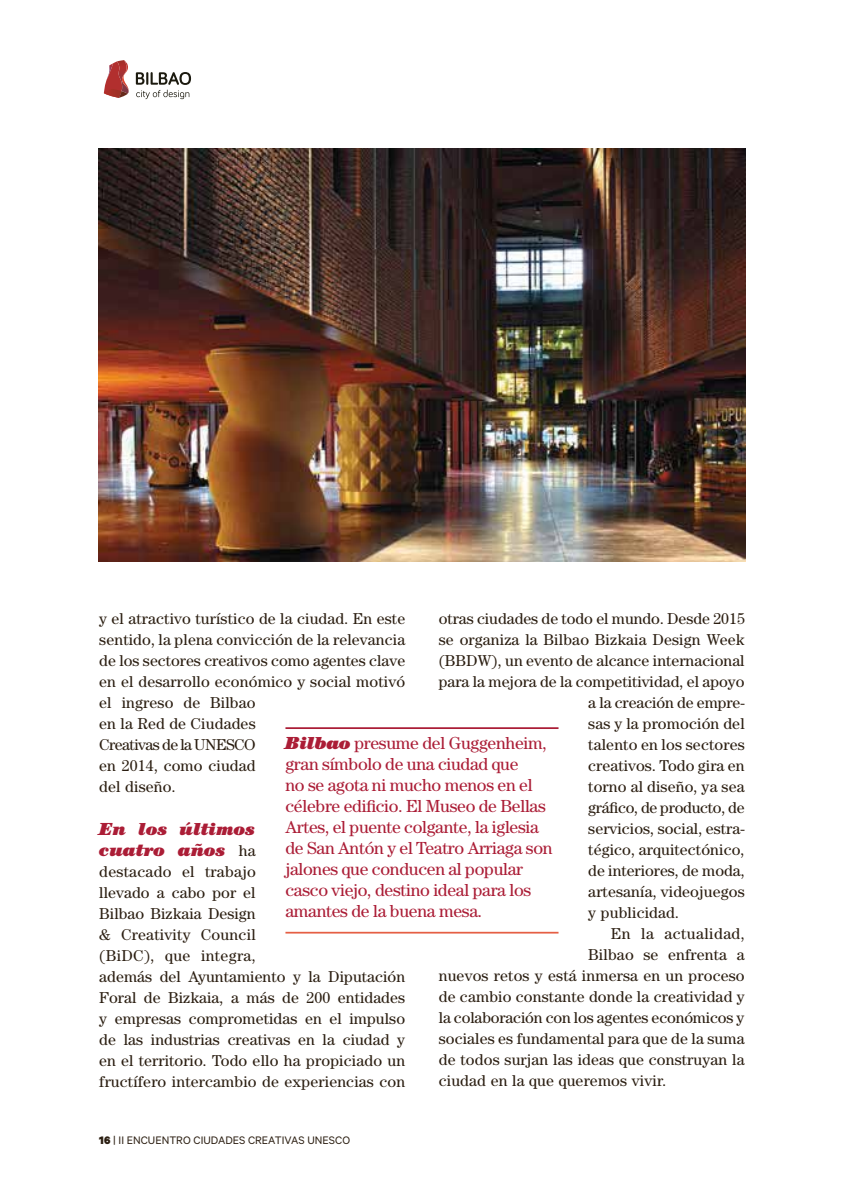
<style>
.page{position:relative;width:844px;height:1191px;background:#fff}
.page>*{position:absolute;margin:0;border:0;box-sizing:border-box;transform-origin:0 0}
.t1{font:17.5px/21px "Century Std";letter-spacing:-.015em;color:#ab1d36}
.t2{font:italic 900 17.5px/21px "Century Std";color:#ab1d36}
.t3{font:15.75px/21px "Century Std";letter-spacing:.01em;color:#2b1e11}
.t4{font:15.75px "Century Std";letter-spacing:-.01em;color:#2b1e11}
.t5{font:15.75px "Century Std";letter-spacing:-.015em;color:#2b1e11}
.t6{font:15.75px "Century Std";letter-spacing:.03em;color:#2b1e11}
.t7{font:12.25px "Calibre";color:#2b1e11}
.s1{font-weight:400;font-style:normal;font-size:15.75px;color:#2b1e11}
.s2{font-weight:900;font-style:italic}
.s3{font-weight:900}
</style>
<div class="page">
<img style="left:99px;top:149px;width:645px;height:412px">
<hr style="left:285px;top:727px;width:273px;height:2px;background:#ab1d36">
<hr style="left:285px;top:931px;width:273px;height:2px;background:#e55f44">
<svg style="left:104px;top:60px;width:25px;height:38px"></svg>
<svg style="left:136px;top:72px;width:55px;height:27px"></svg>
<p class="t3" style="left:99px;top:610px;width:307px">y el atractivo turístico de la ciudad. En este sentido, la plena convicción de la relevancia de los sectores creativos como agentes clave en el desarrollo económico y social motivó el ingreso de Bilbao<br>en la Red de Ciudades<br>Creativas de la UNESCO<br>en 2014, como ciudad<br>del diseño.</p>
<p class="t2" style="left:99px;top:820px;width:158px">En los últimos cuatro años <span class="s1">ha</span></p>
<p class="t3" style="left:99px;top:862px;width:307px">destacado el trabajo<br>llevado a cabo por el<br>Bilbao Bizkaia Design<br>&amp; Creativity Council<br>(BiDC), que integra,<br>además del Ayuntamiento y la Diputación<br>Foral de Bizkaia, a más de 200 entidades y empresas comprometidas en el impulso de las industrias creativas en la ciudad y en el territorio. Todo ello ha propiciado un fructífero intercambio de experiencias con</p>
<p class="t3" style="left:438px;top:610px;width:307px">otras ciudades de todo el mundo. Desde 2015</p>
<p class="t3" style="left:438px;top:631px;width:307px">se organiza la Bilbao Bizkaia Design Week</p>
<p class="t3" style="left:438px;top:652px;width:307px">(BBDW), un evento de alcance internacional</p>
<p class="t3" style="left:438px;top:673px;width:307px">para la mejora de la competitividad, el apoyo</p>
<p class="t3" style="left:588px;top:694px;width:158px">a la creación de empre-</p>
<p class="t3" style="left:588px;top:715px;width:158px">sas y la promoción del</p>
<p class="t3" style="left:588px;top:736px;width:158px">talento en los sectores</p>
<p class="t3" style="left:588px;top:757px;width:158px">creativos. Todo gira en</p>
<p class="t3" style="left:588px;top:778px;width:158px">torno al diseño, ya sea</p>
<p class="t5" style="left:588px;top:802px;width:158px">gráfico, de producto, de</p>
<p class="t3" style="left:588px;top:820px;width:158px">servicios, social, estra-</p>
<p class="t3" style="left:588px;top:841px;width:158px">tégico, arquitectónico,</p>
<p class="t3" style="left:588px;top:862px;width:158px">de interiores, de moda,</p>
<p class="t3" style="left:588px;top:883px;width:158px">artesanía, videojuegos</p>
<p class="t3" style="left:588px;top:904px;width:92px">y publicidad.</p>
<p class="t6" style="left:610px;top:928px;width:135px">En la actualidad,</p>
<p class="t3" style="left:588px;top:946px;width:158px">Bilbao se enfrenta a</p>
<p class="t3" style="left:438px;top:967px;width:307px">nuevos retos y está inmersa en un proceso</p>
<p class="t3" style="left:438px;top:988px;width:307px">de cambio constante donde la creatividad y</p>
<p class="t4" style="left:438px;top:1012px;width:307px">la colaboración con los agentes económicos y</p>
<p class="t3" style="left:438px;top:1030px;width:307px">sociales es fundamental para que de la suma</p>
<p class="t3" style="left:438px;top:1051px;width:307px">de todos surjan las ideas que construyan la</p>
<p class="t3" style="left:438px;top:1072px;width:229px">ciudad en la que queremos vivir.</p>
<p class="t1" style="left:285px;top:734px;width:269px"><span class="s2">Bilbao</span> presume del Guggenheim, gran símbolo de una ciudad que<br>no se agota ni mucho menos en el célebre edificio. El Museo de Bellas<br>Artes, el puente colgante, la iglesia de San Antón y el Teatro Arriaga son jalones que conducen al popular casco viejo, destino ideal para los amantes de la buena mesa.</p>
<p class="t7" style="left:99px;top:1132px;width:252px"><span class="s3">16</span> | II ENCUENTRO CIUDADES CREATIVAS UNESCO</p>
</div>
